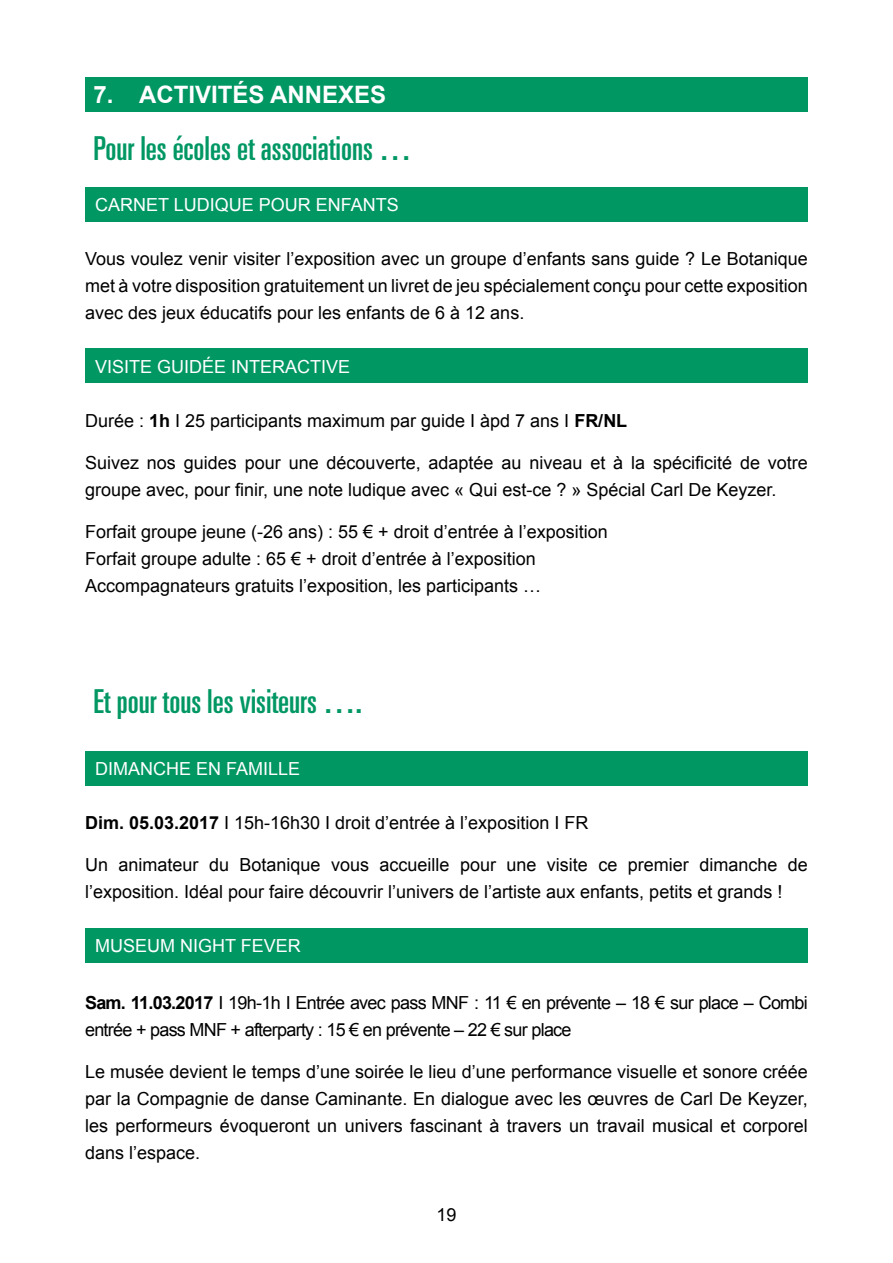
<style>
.page{position:relative;width:893px;height:1263px;background:#fff}
.page>*{position:absolute;margin:0;border:0;box-sizing:border-box;transform-origin:0 0}
.t1{font:ultra-condensed 33px "Univers LT Std";color:#009763}
.t2{font:700 24px "Arial";color:#fff}
.t3{font:18px/27px "Arial";color:#000}
.t4{font:18px/27px "Arial";letter-spacing:-.04em;color:#000}
.t5{font:18px "Arial";color:#fff}
.s1{font-weight:700}
</style>
<div class="page">
<div style="left:85px;top:187px;width:723px;height:34px;background:#009763"></div>
<div style="left:85px;top:349px;width:723px;height:34px;background:#009763"></div>
<div style="left:85px;top:78px;width:723px;height:34px;background:#009763"></div>
<div style="left:85px;top:928px;width:723px;height:34px;background:#009763"></div>
<div style="left:85px;top:752px;width:723px;height:34px;background:#009763"></div>
<h2 class="t2" style="left:94px;top:78px;width:294px">7. ACTIVITÉS ANNEXES</h2>
<h1 class="t1" style="left:94px;top:129px;width:320px">Pour les écoles et associations …</h1>
<p class="t5" style="left:95px;top:192px;width:305px">CARNET LUDIQUE POUR ENFANTS</p>
<p class="t3" style="left:85px;top:245px;width:724px;text-align:justify">Vous voulez venir visiter l’exposition avec un groupe d’enfants sans guide ? Le Botanique met à votre disposition gratuitement un livret de jeu spécialement conçu pour cette exposition avec des jeux éducatifs pour les enfants de 6 à 12 ans.</p>
<p class="t5" style="left:95px;top:354px;width:257px">VISITE GUIDÉE INTERACTIVE</p>
<p class="t3" style="left:85px;top:407px;width:544px">Durée : <span class="s1">1h</span> I 25 participants maximum par guide I àpd 7 ans I <span class="s1">FR/NL</span></p>
<p class="t3" style="left:85px;top:449px;width:724px">Suivez nos guides pour une découverte, adaptée au niveau et à la spécificité de votre groupe avec, pour finir, une note ludique avec « Qui est-ce ? » Spécial Carl De Keyzer.</p>
<p class="t3" style="left:85px;top:518px;width:524px">Forfait groupe jeune (-26 ans) : 55 € + droit d’entrée à l’exposition<br>Forfait groupe adulte : 65 € + droit d’entrée à l’exposition<br>Accompagnateurs gratuits l’exposition, les participants …</p>
<h1 class="t1" style="left:94px;top:682px;width:270px">Et pour tous les visiteurs ….</h1>
<p class="t5" style="left:95px;top:757px;width:207px">DIMANCHE EN FAMILLE</p>
<p class="t3" style="left:85px;top:809px;width:505px"><span class="s1">Dim. 05.03.2017</span> I 15h-16h30 I droit d’entrée à l’exposition I FR</p>
<p class="t3" style="left:85px;top:851px;width:724px">Un animateur du Botanique vous accueille pour une visite ce premier dimanche de l’exposition. Idéal pour faire découvrir l’univers de l’artiste aux enfants, petits et grands !</p>
<p class="t5" style="left:95px;top:934px;width:207px">MUSEUM NIGHT FEVER</p>
<p class="t4" style="left:85px;top:989px;width:724px"><span class="s1">Sam. 11.03.2017</span> I 19h-1h I Entrée avec pass MNF : 11 € en prévente – 18 € sur place – Combi entrée + pass MNF + afterparty : 15 € en prévente – 22 € sur place</p>
<p class="t3" style="left:85px;top:1058px;width:724px;text-align:justify">Le musée devient le temps d’une soirée le lieu d’une performance visuelle et sonore créée par la Compagnie de danse Caminante. En dialogue avec les œuvres de Carl De Keyzer, les performeurs évoqueront un univers fascinant à travers un travail musical et corporel dans l’espace.</p>
<p class="t3" style="left:436px;top:1201px;width:22px">19</p>
</div>
